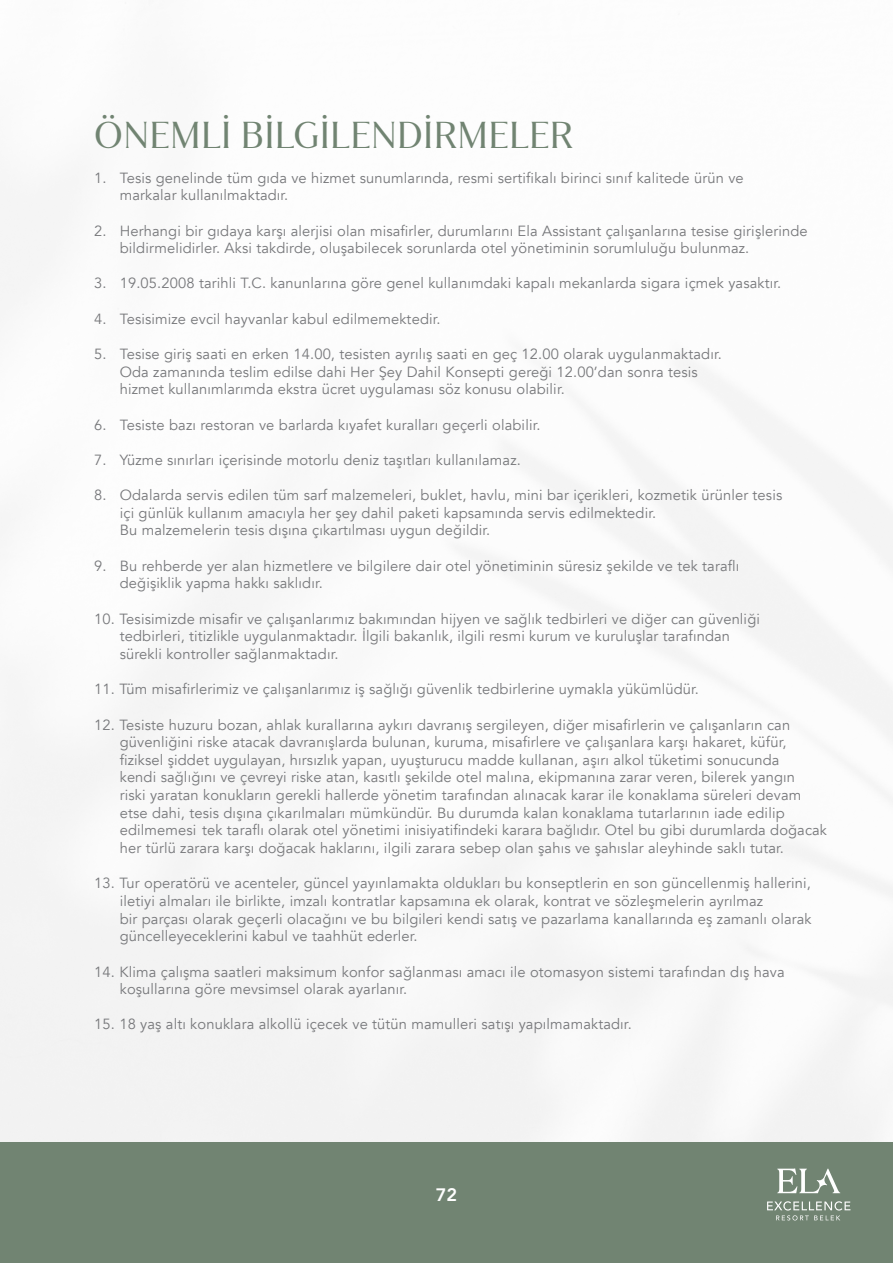
<style>
.page{position:relative;width:893px;height:1263px;background:#fff}
.page>*{position:absolute;margin:0;border:0;box-sizing:border-box;transform-origin:0 0}
.t1{font:36px "Jazmin";letter-spacing:.01em;color:#718472}
.t2{font:800 18px "Avenir";color:#fff}
.t3{font:14.7px/17.7px "Avenir";letter-spacing:.01em;color:#77787b}
</style>
<div class="page">
<div style="left:0;top:1142px;width:893px;height:121px;background:#718472"></div>
<svg style="left:777px;top:1168px;width:63px;height:25px"></svg>
<svg style="left:767px;top:1201px;width:83px;height:19px"></svg>
<h1 class="t1" style="left:94px;top:113px;width:481px">ÖNEMLİ BİLGİLENDİRMELER</h1>
<p class="t3" style="left:120px;top:169px;width:625px;text-indent:-26px">1. Tesis genelinde tüm gıda ve hizmet sunumlarında, resmi sertifikalı birinci sınıf kalitede ürün ve markalar kullanılmaktadır.</p>
<p class="t3" style="left:120px;top:222px;width:689px;text-indent:-26px">2. Herhangi bir gıdaya karşı alerjisi olan misafirler, durumlarını Ela Assistant çalışanlarına tesise girişlerinde bildirmelidirler. Aksi takdirde, oluşabilecek sorunlarda otel yönetiminin sorumluluğu bulunmaz.</p>
<p class="t3" style="left:94px;top:275px;width:688px">3. 19.05.2008 tarihli T.C. kanunlarına göre genel kullanımdaki kapalı mekanlarda sigara içmek yasaktır.</p>
<p class="t3" style="left:94px;top:310px;width:348px">4. Tesisimize evcil hayvanlar kabul edilmemektedir.</p>
<p class="t3" style="left:120px;top:345px;width:603px;text-indent:-26px">5. Tesise giriş saati en erken 14.00, tesisten ayrılış saati en geç 12.00 olarak uygulanmaktadır.<br>Oda zamanında teslim edilse dahi Her Şey Dahil Konsepti gereği 12.00’dan sonra tesis hizmet kullanımlarımda ekstra ücret uygulaması söz konusu olabilir.</p>
<p class="t3" style="left:94px;top:416px;width:448px">6. Tesiste bazı restoran ve barlarda kıyafet kuralları geçerli olabilir.</p>
<p class="t3" style="left:94px;top:451px;width:428px">7. Yüzme sınırları içerisinde motorlu deniz taşıtları kullanılamaz.</p>
<p class="t3" style="left:120px;top:486px;width:664px;text-indent:-26px">8. Odalarda servis edilen tüm sarf malzemeleri, buklet, havlu, mini bar içerikleri, kozmetik ürünler tesis içi günlük kullanım amacıyla her şey dahil paketi kapsamında servis edilmektedir.<br>Bu malzemelerin tesis dışına çıkartılması uygun değildir.</p>
<p class="t3" style="left:120px;top:557px;width:621px;text-indent:-26px">9. Bu rehberde yer alan hizmetlere ve bilgilere dair otel yönetiminin süresiz şekilde ve tek taraflı değişiklik yapma hakkı saklıdır.</p>
<p class="t3" style="left:120px;top:610px;width:642px;text-indent:-26px">10. Tesisimizde misafir ve çalışanlarımız bakımından hijyen ve sağlık tedbirleri ve diğer can güvenliği tedbirleri, titizlikle uygulanmaktadır. İlgili bakanlık, ilgili resmi kurum ve kuruluşlar tarafından sürekli kontroller sağlanmaktadır.</p>
<p class="t3" style="left:94px;top:681px;width:606px">11. Tüm misafirlerimiz ve çalışanlarımız iş sağlığı güvenlik tedbirlerine uymakla yükümlüdür.</p>
<p class="t3" style="left:120px;top:716px;width:709px;text-indent:-26px">12. Tesiste huzuru bozan, ahlak kurallarına aykırı davranış sergileyen, diğer misafirlerin ve çalışanların can güvenliğini riske atacak davranışlarda bulunan, kuruma, misafirlere ve çalışanlara karşı hakaret, küfür, fiziksel şiddet uygulayan, hırsızlık yapan, uyuşturucu madde kullanan, aşırı alkol tüketimi sonucunda<br>kendi sağlığını ve çevreyi riske atan, kasıtlı şekilde otel malına, ekipmanına zarar veren, bilerek yangın<br>riski yaratan konukların gerekli hallerde yönetim tarafından alınacak karar ile konaklama süreleri devam etse dahi, tesis dışına çıkarılmaları mümkündür. Bu durumda kalan konaklama tutarlarının iade edilip edilmemesi tek taraflı olarak otel yönetimi inisiyatifindeki karara bağlıdır. Otel bu gibi durumlarda doğacak her türlü zarara karşı doğacak haklarını, ilgili zarara sebep olan şahıs ve şahıslar aleyhinde saklı tutar.</p>
<p class="t3" style="left:120px;top:875px;width:693px;text-indent:-26px">13. Tur operatörü ve acenteler, güncel yayınlamakta oldukları bu konseptlerin en son güncellenmiş hallerini, iletiyi almaları ile birlikte, imzalı kontratlar kapsamına ek olarak, kontrat ve sözleşmelerin ayrılmaz<br>bir parçası olarak geçerli olacağını ve bu bilgileri kendi satış ve pazarlama kanallarında eş zamanlı olarak güncelleyeceklerini kabul ve taahhüt ederler.</p>
<p class="t3" style="left:120px;top:963px;width:666px;text-indent:-26px">14. Klima çalışma saatleri maksimum konfor sağlanması amacı ile otomasyon sistemi tarafından dış hava koşullarına göre mevsimsel olarak ayarlanır.</p>
<p class="t3" style="left:94px;top:1016px;width:539px">15. 18 yaş altı konuklara alkollü içecek ve tütün mamulleri satışı yapılmamaktadır.</p>
<p class="t2" style="left:436px;top:1181px;width:23px">72</p>
</div>
